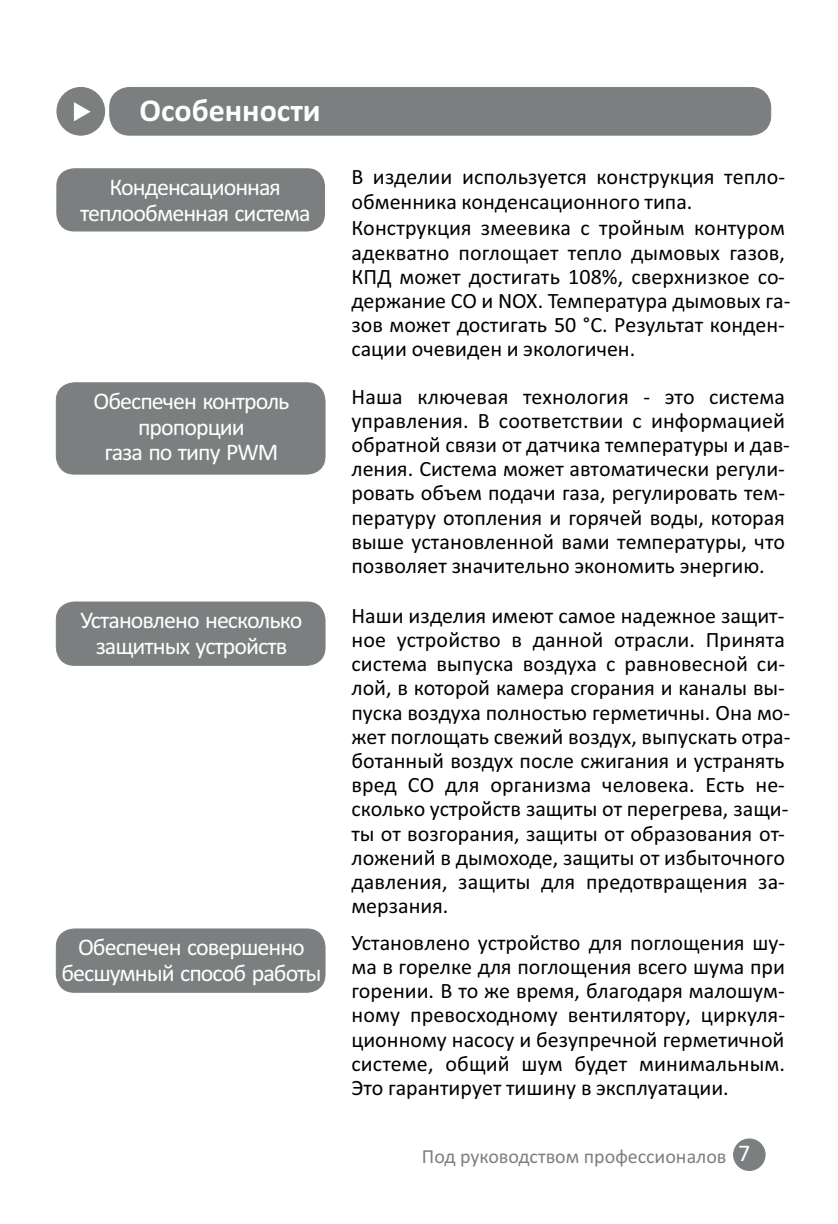
<style>
.page{position:relative;width:838px;height:1224px;background:#fff}
.page>*{position:absolute;margin:0;border:0;box-sizing:border-box;transform-origin:0 0}
.t1{font:700 32px "Calibri";color:#fff}
.t2{font:24px/25.6px "Calibri";letter-spacing:-.04em;color:#fff;text-align:center}
.t3{font:22px/24.2px "Calibri";color:#000002}
.t4{font:20px "Calibri";color:#7c7f80}
</style>
<div class="page">
<div style="left:734px;top:1139px;width:31px;height:31px;background:#7c7f80;border-radius:50%"></div>
<div style="left:733px;top:1138px;width:33px;height:33px;border:1px solid #7c7f80;border-radius:50%"></div>
<div style="left:110px;top:87px;width:661px;height:48px;background:#7c7f80;border-radius:20px"></div>
<div style="left:109px;top:87px;width:662px;height:48px;border:1px solid #7c7f80;border-radius:20px"></div>
<div style="left:57px;top:87px;width:48px;height:48px;background:#7c7f80;border-radius:50%"></div>
<div style="left:57px;top:87px;width:48px;height:48px;border:1px solid #7c7f80;border-radius:50%"></div>
<svg style="left:73px;top:102px;width:18px;height:19px"></svg>
<div style="left:56px;top:168px;width:269px;height:64px;background:#7c7f80;border-radius:18px"></div>
<div style="left:56px;top:383px;width:269px;height:91px;background:#7c7f80;border-radius:18px"></div>
<div style="left:56px;top:383px;width:269px;height:91px;border:1px solid #7c7f80;border-radius:18px"></div>
<div style="left:56px;top:602px;width:269px;height:63px;background:#7c7f80;border-radius:18px"></div>
<div style="left:56px;top:602px;width:269px;height:64px;border:1px solid #7c7f80;border-radius:18px"></div>
<div style="left:56px;top:929px;width:269px;height:63px;background:#7c7f80;border-radius:18px"></div>
<div style="left:56px;top:929px;width:269px;height:64px;border:1px solid #7c7f80;border-radius:18px"></div>
<h1 class="t1" style="left:139px;top:97px;width:183px">Особенности</h1>
<p class="t2" style="left:80px;top:176px;width:232px">Конденсационная теплообменная система</p>
<p class="t2" style="left:93px;top:390px;width:198px">Обеспечен контроль пропорции<br>газа по типу PWM</p>
<p class="t2" style="left:81px;top:610px;width:223px">Установлено несколько защитных устройств</p>
<p class="t2" style="left:61px;top:937px;width:262px">Обеспечен совершенно бесшумный способ работы</p>
<p class="t3" style="left:351px;top:167px;width:435px">В изделии используется конструкция тепло&shy;обменника конденсационного типа.</p>
<p class="t3" style="left:351px;top:218px;width:441px">Конструкция змеевика с тройным контуром адекватно поглощает тепло дымовых газов, КПД может достигать 108%, сверхнизкое со&shy;держание CO и NOX. Температура дымовых га&shy;зов может достигать 50 °C. Результат конден&shy;сации очевиден и экологичен.</p>
<p class="t3" style="left:351px;top:386px;width:440px">Наша ключевая технология - это система управления. В соответствии с информацией обратной связи от датчика температуры и дав&shy;ления. Система может автоматически регули&shy;ровать объем подачи газа, регулировать тем&shy;пературу отопления и горячей воды, которая выше установленной вами температуры, что позволяет значительно экономить энергию.</p>
<p class="t3" style="left:351px;top:605px;width:441px">Наши изделия имеют самое надежное защит&shy;ное устройство в данной отрасли. Принята система выпуска воздуха с равновесной си&shy;лой, в которой камера сгорания и каналы вы&shy;пуска воздуха полностью герметичны. Она мо&shy;жет поглощать свежий воздух, выпускать отра&shy;ботанный воздух после сжигания и устранять вред CO для организма человека. Есть не&shy;сколько устройств защиты от перегрева, защи&shy;ты от возгорания, защиты от образования от&shy;ложений в дымоходе, защиты от избыточного давления, защиты для предотвращения за&shy;мерзания.</p>
<p class="t3" style="left:351px;top:932px;width:435px;text-align:justify">Установлено устройство для поглощения шу&shy;ма в горелке для поглощения всего шума при горении. В то же время, благодаря малошум&shy;ному превосходному вентилятору, циркуля&shy;ционному насосу и безупречной герметичной системе, общий шум будет минимальным.<br>Это гарантирует тишину в эксплуатации.</p>
<p class="t4" style="left:422px;top:1148px;width:306px">Под руководством профессионалов</p>
<p class="t2" style="left:738px;top:1142px;width:14px">7</p>
</div>
